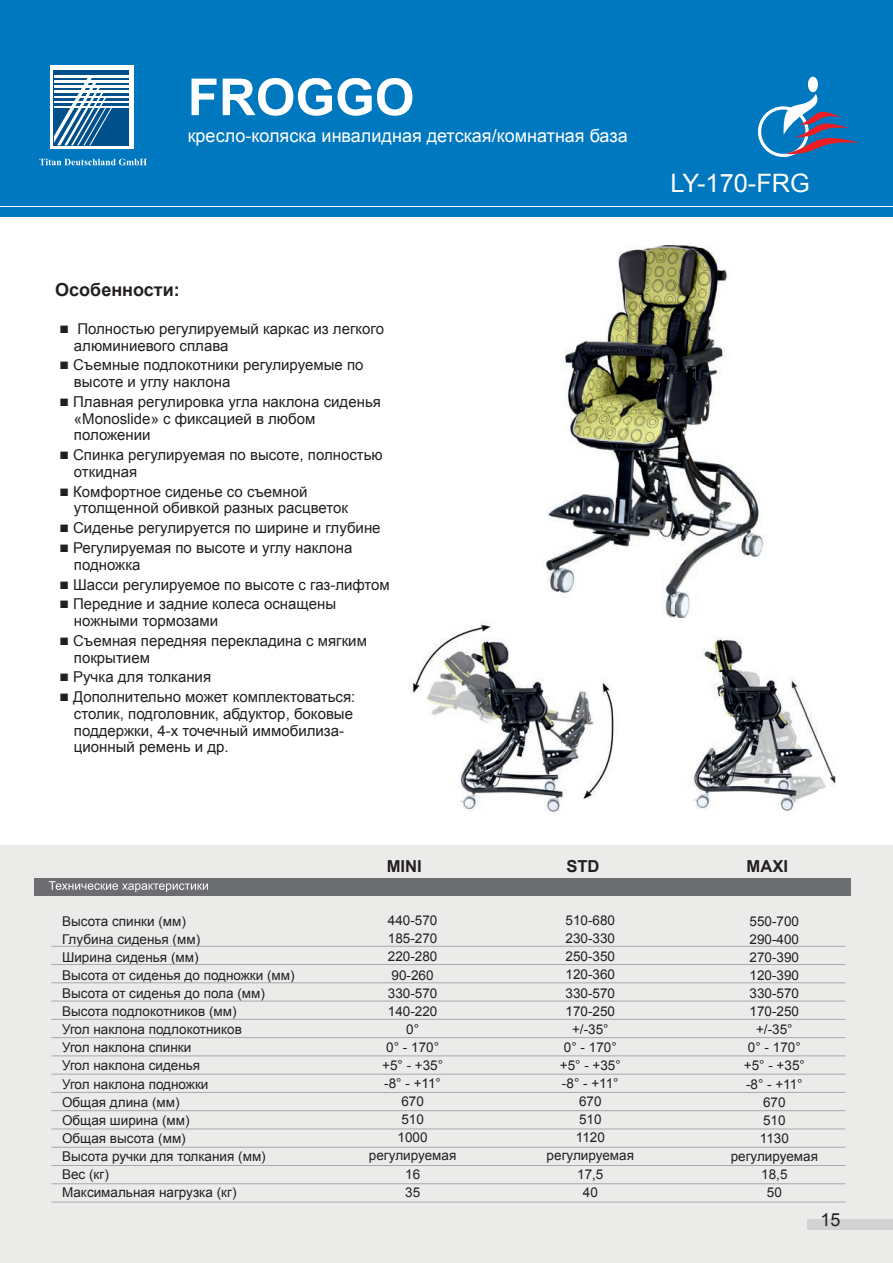
<style>
.page{position:relative;width:893px;height:1263px;background:#fff}
.page>*{position:absolute;margin:0;border:0;box-sizing:border-box;transform-origin:0 0}
.t1{font:700 51px "Arial";color:#fff}
.t2{font:25.35px "Arial";color:#fff}
.t3{font:18px "Arial";color:#fff}
.t4{font:700 18px "Arial";color:#231f20}
.t5{font:18px "Arial";color:#231f20}
.t6{font:700 16.5px "Arial";color:#231f20}
.t7{font:15px/16.8px "Arial";color:#231f20}
.t8{font:13.5px/18.1px "Arial";color:#231f20;text-align:center}
</style>
<div class="page">
<div style="left:0;top:845px;width:893px;height:418px;background:#ebebea"></div>
<hr style="left:51px;top:1202px;width:794px;height:1px;background:#a8a9ad">
<hr style="left:51px;top:946px;width:794px;height:1px;background:#a8a9ad">
<hr style="left:51px;top:964px;width:794px;height:1px;background:#a8a9ad">
<hr style="left:51px;top:982px;width:794px;height:1px;background:#a8a9ad">
<hr style="left:51px;top:1001px;width:794px;height:1px;background:#a8a9ad">
<hr style="left:51px;top:1019px;width:794px;height:1px;background:#a8a9ad">
<hr style="left:51px;top:1037px;width:794px;height:1px;background:#a8a9ad">
<hr style="left:51px;top:1055px;width:794px;height:1px;background:#a8a9ad">
<hr style="left:51px;top:1074px;width:794px;height:1px;background:#a8a9ad">
<hr style="left:51px;top:1092px;width:794px;height:1px;background:#a8a9ad">
<hr style="left:51px;top:1110px;width:794px;height:1px;background:#a8a9ad">
<hr style="left:51px;top:1128px;width:794px;height:1px;background:#a8a9ad">
<hr style="left:51px;top:1147px;width:794px;height:1px;background:#a8a9ad">
<hr style="left:51px;top:1165px;width:794px;height:1px;background:#a8a9ad">
<hr style="left:51px;top:1183px;width:794px;height:1px;background:#a8a9ad">
<div style="left:34px;top:878px;width:817px;height:17px;background:#6c6d70"></div>
<svg style="left:49px;top:881px;width:159px;height:11px"></svg>
<div style="left:0;top:0;width:893px;height:205px;background:#0078bf"></div>
<div style="left:50px;top:66px;width:83px;height:83px;background:linear-gradient(to right,#fff,#fff)"></div>
<div style="left:54px;top:70px;width:75px;height:75px;background:#00518b"></div>
<hr style="left:54px;top:75px;width:75px;height:3px;background:#fff">
<hr style="left:54px;top:81px;width:75px;height:2px;background:#fff">
<hr style="left:54px;top:85px;width:75px;height:3px;background:#fff">
<hr style="left:54px;top:91px;width:75px;height:2px;background:#fff">
<hr style="left:54px;top:96px;width:75px;height:2px;background:#fff">
<hr style="left:54px;top:101px;width:75px;height:2px;background:#fff">
<hr style="left:54px;top:106px;width:75px;height:1px;background:#fff">
<svg style="left:54px;top:78px;width:58px;height:67px"></svg>
<div style="left:0;top:208px;width:893px;height:9px;background:#0078bf"></div>
<div style="left:758px;top:106px;width:51px;height:51px;border:3px solid #fff;border-radius:50%"></div>
<div style="left:808px;top:77px;width:10px;height:15px;background:#fff;border-radius:50%"></div>
<svg style="left:782px;top:91px;width:78px;height:64px"></svg>
<svg style="left:39px;top:159px;width:108px;height:6px"></svg>
<img style="left:412px;top:621px;width:202px;height:191px">
<img style="left:669px;top:617px;width:167px;height:194px">
<img style="left:543px;top:245px;width:220px;height:372px">
<div style="left:807px;top:1219px;width:86px;height:11px;background:#d1d2d4"></div>
<h1 class="t1" style="left:188px;top:78px;width:228px">FROGGO</h1>
<p class="t3" style="left:188px;top:129px;width:441px">кресло-коляска инвалидная детская/комнатная база</p>
<p class="t4" style="left:55px;top:283px;width:126px">Особенности:</p>
<p class="t7" style="left:74px;top:322px;width:312px;text-indent:-14px">■ Полностью регулируемый каркас из легкого алюминиевого сплава</p>
<p class="t7" style="left:74px;top:358px;width:291px;text-indent:-14px">■ Съемные подлокотники регулируемые по высоте и углу наклона</p>
<p class="t7" style="left:74px;top:395px;width:308px;text-indent:-14px">■ Плавная регулировка угла наклона сиденья «Monoslide» с фиксацией в любом положении</p>
<p class="t7" style="left:74px;top:448px;width:310px;text-indent:-14px">■ Спинка регулируемая по высоте, полностью откидная</p>
<p class="t7" style="left:74px;top:484px;width:276px;text-indent:-14px">■ Комфортное сиденье со съемной утолщенной обивкой разных расцветок</p>
<p class="t7" style="left:59px;top:521px;width:323px">■ Сиденье регулируется по ширине и глубине</p>
<p class="t7" style="left:74px;top:541px;width:280px;text-indent:-14px">■ Регулируемая по высоте и углу наклона подножка</p>
<p class="t7" style="left:59px;top:577px;width:332px">■ Шасси регулируемое по высоте с газ-лифтом</p>
<p class="t7" style="left:74px;top:597px;width:264px;text-indent:-14px">■ Передние и задние колеса оснащены ножными тормозами</p>
<p class="t7" style="left:74px;top:634px;width:295px;text-indent:-14px">■ Съемная передняя перекладина с мягким покрытием</p>
<p class="t7" style="left:59px;top:670px;width:153px">■ Ручка для толкания</p>
<p class="t7" style="left:74px;top:690px;width:283px;text-indent:-14px">■ Дополнительно может комплектоваться: столик, подголовник, абдуктор, боковые поддержки, 4-х точечный иммобилиза&shy;ционный ремень и др.</p>
<h2 class="t2" style="left:670px;top:173px;width:141px">LY-170-FRG</h2>
<p class="t8" style="left:62px;top:913px;width:234px;text-align:left">Высота спинки (мм)<br>Глубина сиденья (мм)<br>Ширина сиденья (мм)<br>Высота от сиденья до подножки (мм)<br>Высота от сиденья до пола (мм)<br>Высота подлокотников (мм)<br>Угол наклона подлокотников<br>Угол наклона спинки<br>Угол наклона сиденья<br>Угол наклона подножки<br>Общая длина (мм)<br>Общая ширина (мм)<br>Общая высота (мм)<br>Высота ручки для толкания (мм)<br>Вес (кг)<br>Максимальная нагрузка (кг)</p>
<p class="t6" style="left:387px;top:859px;width:37px">MINI</p>
<p class="t8" style="left:369px;top:913px;width:89px">440-570<br>185-270<br>220-280<br>90-260<br>330-570<br>140-220<br>0°<br>0° - 170°<br>+5° - +35°<br>-8° - +11°<br>670<br>510<br>1000 регулируемая<br>16<br>35</p>
<p class="t6" style="left:566px;top:859px;width:35px">STD</p>
<p class="t8" style="left:547px;top:913px;width:89px">510-680<br>230-330<br>250-350<br>120-360<br>330-570<br>170-250 +/-35°<br>0° - 170°<br>+5° - +35°<br>-8° - +11°<br>670<br>510<br>1120 регулируемая<br>17,5<br>40</p>
<p class="t6" style="left:747px;top:860px;width:43px">MAXI</p>
<p class="t8" style="left:731px;top:913px;width:89px">550-700<br>290-400<br>270-390<br>120-390<br>330-570<br>170-250 +/-35°<br>0° - 170°<br>+5° - +35°<br>-8° - +11°<br>670<br>510<br>1130 регулируемая<br>18,5<br>50</p>
<p class="t5" style="left:820px;top:1213px;width:22px">15</p>
</div>
